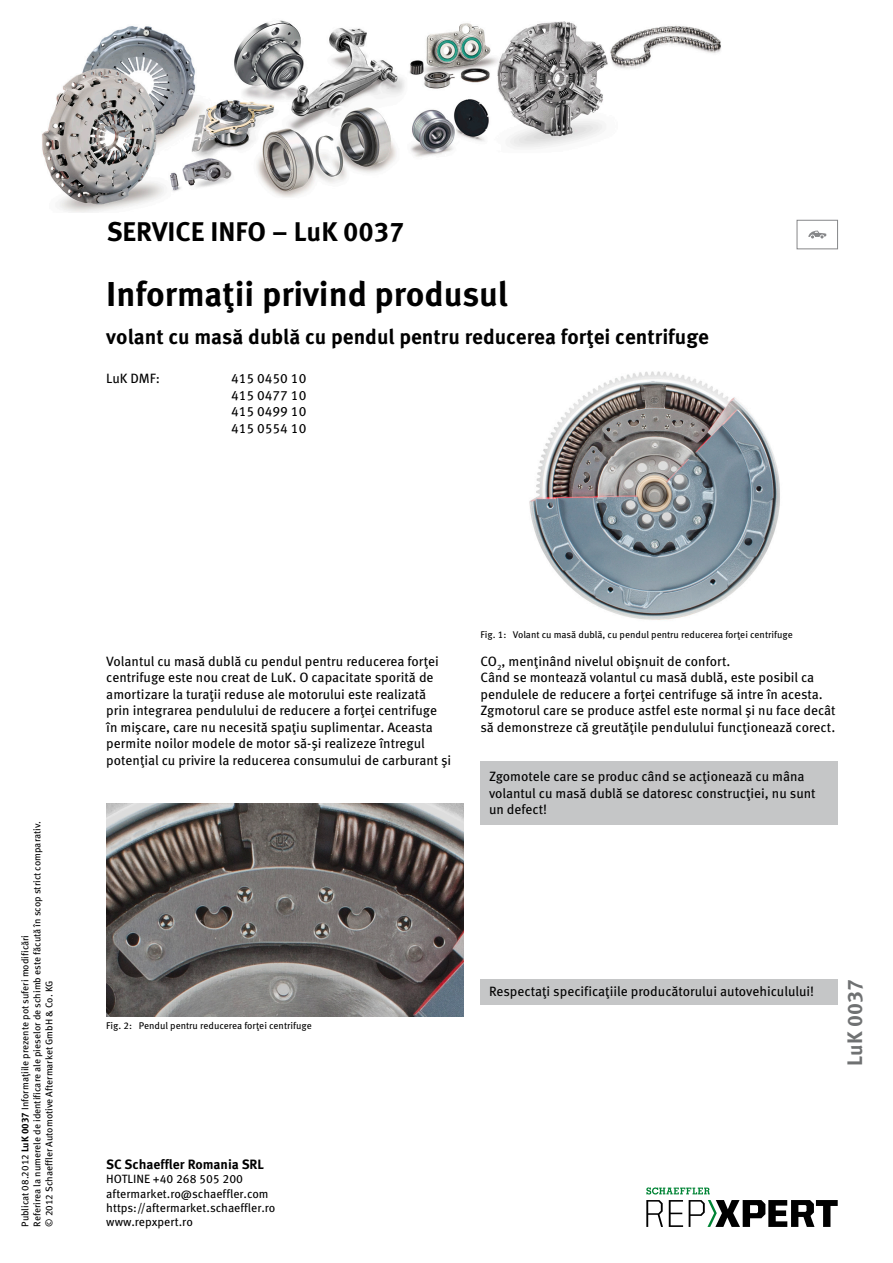
<style>
.page{position:relative;width:893px;height:1263px;background:#fff}
.page>*{position:absolute;margin:0;border:0;box-sizing:border-box;transform-origin:0 0}
.t1{font:700 34.5px "Meta Pro";color:#000}
.t2{font:700 27px "Meta Pro";color:#000}
.t3{font:700 21px "Meta Pro";color:#000}
.t4{font:700 21px "Meta Pro";color:#6f7172}
.t5{font:13.5px/16.5px "Meta Pro";color:#000}
.t6{font:700 13.5px "Meta Pro";color:#000}
.t7{font:12px/14.4px "Meta Pro";color:#000}
.t8{font:9.75px/12px "Meta Pro";color:#000}
.s1{font-weight:700}
</style>
<div class="page">
<div style="left:480px;top:760px;width:358px;height:64px;background:#c5c6c7"></div>
<img style="left:529px;top:371px;width:251px;height:249px">
<img style="left:106px;top:803px;width:357px;height:213px">
<div style="left:480px;top:980px;width:358px;height:25px;background:#c5c6c7"></div>
<div style="left:797px;top:220px;width:41px;height:29px;border:1px solid #868789"></div>
<svg style="left:808px;top:231px;width:18px;height:7px"></svg>
<img style="left:42px;top:20px;width:679px;height:193px">
<svg style="left:646px;top:1200px;width:17px;height:27px"></svg>
<svg style="left:669px;top:1200px;width:14px;height:27px"></svg>
<svg style="left:689px;top:1200px;width:149px;height:27px"></svg>
<svg style="left:646px;top:1187px;width:64px;height:7px"></svg>
<h2 class="t2" style="left:107px;top:210px;width:299px">SERVICE INFO – LuK 0037</h2>
<h1 class="t1" style="left:106px;top:267px;width:403px">Informaţii privind produsul</h1>
<h3 class="t3" style="left:106px;top:320px;width:604px">volant cu masă dublă cu pendul pentru reducerea forţei centrifuge</h3>
<p class="t5" style="left:106px;top:369px;width:55px">LuK DMF:</p>
<p class="t5" style="left:231px;top:369px;width:77px;text-align:justify">415 0450 10<br>415 0477 10<br>415 0499 10<br>415 0554 10</p>
<p class="t8" style="left:19px;top:1227px;width:407px;rotate:-90deg">Publicat 08.2012 <span class="s1">LuK 0037</span> Informaţiile prezente pot suferi modificări<br>Referirea la numerele de identificare ale pieselor de schimb este făcută în scop strict comparativ. © 2012 Schaeffler Automotive Aftermarket GmbH &amp; Co. KG</p>
<p class="t5" style="left:106px;top:652px;width:347px">Volantul cu masă dublă cu pendul pentru reducerea forţei centrifuge este nou creat de LuK. O capacitate sporită de amortizare la turaţii reduse ale motorului este realizată prin integrarea pendulului de reducere a forţei centrifuge în mişcare, care nu necesită spaţiu suplimentar. Aceasta permite noilor modele de motor să-şi realizeze întregul potenţial cu privire la reducerea consumului de carburant şi</p>
<p class="t8" style="left:480px;top:628px;width:314px">Fig. 1: Volant cu masă dublă, cu pendul pentru reducerea forţei centrifuge</p>
<p class="t5" style="left:480px;top:652px;width:357px">CO<sub>2</sub>, menţinând nivelul obişnuit de confort.<br>Când se montează volantul cu masă dublă, este posibil ca pendulele de reducere a forţei centrifuge să intre în acesta.<br>Zgmotorul care se produce astfel este normal şi nu face decât să demonstreze că greutăţile pendulului funcţionează corect.</p>
<p class="t5" style="left:489px;top:767px;width:328px">Zgomotele care se produc când se acţionează cu mâna volantul cu masă dublă se datoresc construcţiei, nu sunt un defect!</p>
<p class="t8" style="left:106px;top:1019px;width:207px">Fig. 2: Pendul pentru reducerea forţei centrifuge</p>
<p class="t6" style="left:106px;top:1153px;width:159px">SC Schaeffler Romania SRL</p>
<p class="t7" style="left:106px;top:1171px;width:171px">HOTLINE +40 268 505 200 aftermarket.ro@schaeffler.com https://aftermarket.schaeffler.ro www.repxpert.ro</p>
<p class="t5" style="left:489px;top:982px;width:327px">Respectaţi specificaţiile producătorului autovehiculului!</p>
<h3 class="t4" style="left:838px;top:1065px;width:88px;rotate:-90deg">LuK 0037</h3>
</div>
